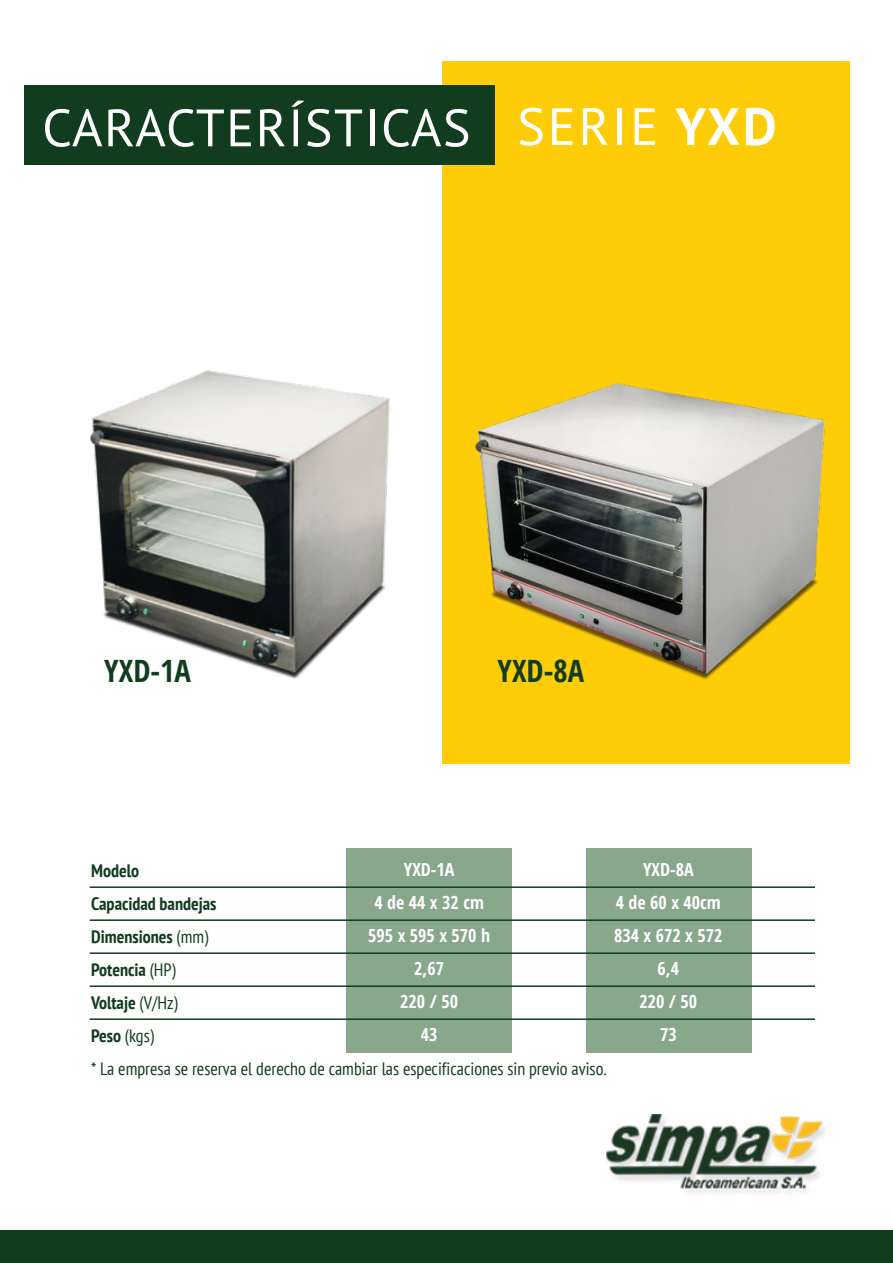
<style>
.page{position:relative;width:893px;height:1263px;background:#fff}
.page>*{position:absolute;margin:0;border:0;box-sizing:border-box;transform-origin:0 0}
.t1{font:52.5px "PT Sans";letter-spacing:.025em;color:#fff}
.t2{font:700 condensed 30.75px "Open Sans";color:#113d1e}
.t3{font:condensed 18px/33px "PT Sans";color:#113d1e}
.t4{font:700 condensed 18px/33px "Open Sans";color:#fff;text-align:center}
.s1{font-weight:700}
</style>
<div class="page">
<div style="left:442px;top:61px;width:407px;height:703px;background:#ffcd08"></div>
<div style="left:346px;top:848px;width:166px;height:204px;background:#88a78b"></div>
<div style="left:586px;top:848px;width:166px;height:204px;background:#88a78b"></div>
<hr style="left:90px;top:886px;width:725px;height:2px;background:#113d1e">
<hr style="left:90px;top:919px;width:725px;height:2px;background:#113d1e">
<hr style="left:90px;top:952px;width:725px;height:2px;background:#113d1e">
<hr style="left:90px;top:985px;width:725px;height:2px;background:#113d1e">
<hr style="left:90px;top:1018px;width:725px;height:2px;background:#113d1e">
<div style="left:0;top:1230px;width:893px;height:33px;background:#113d1e"></div>
<div style="left:24px;top:86px;width:471px;height:79px;background:#113d1e"></div>
<img style="left:606px;top:1114px;width:220px;height:80px">
<img style="left:474px;top:383px;width:351px;height:297px">
<img style="left:89px;top:370px;width:301px;height:309px">
<h1 class="t1" style="left:42px;top:94px;width:736px">CARACTERÍSTICAS SERIE <span class="s1">YXD</span></h1>
<h2 class="t2" style="left:104px;top:649px;width:88px">YXD-1A</h2>
<h2 class="t2" style="left:498px;top:649px;width:88px">YXD-8A</h2>
<p class="t4" style="left:368px;top:853px;width:123px">YXD-1A<br>4 de 44 x 32 cm<br>595 x 595 x 570 h<br>2,67<br>220 / 50<br>43</p>
<p class="t4" style="left:614px;top:853px;width:110px">YXD-8A<br>4 de 60 x 40cm<br>834 x 672 x 572<br>6,4<br>220 / 50<br>73</p>
<p class="t3" style="left:91px;top:854px;width:517px"><span class="s1">Modelo<br>Capacidad bandejas<br>Dimensiones</span> (mm)<br><span class="s1">Potencia</span> (HP)<br><span class="s1">Voltaje</span> (V/Hz)<br><span class="s1">Peso</span> (kgs)<br>* La empresa se reserva el derecho de cambiar las especificaciones sin previo aviso.</p>
</div>
